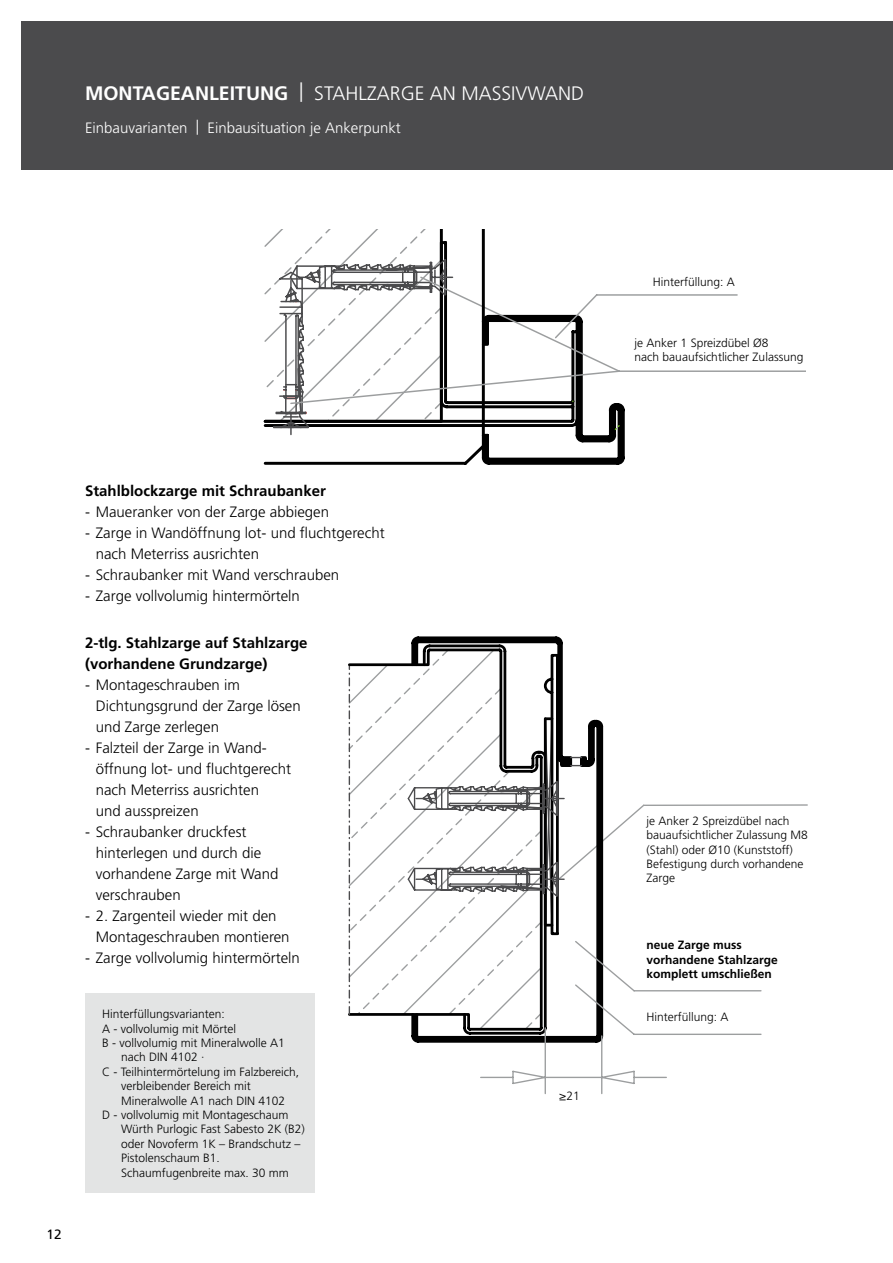
<style>
.page{position:relative;width:893px;height:1263px;background:#fff}
.page>*{position:absolute;margin:0;border:0;box-sizing:border-box;transform-origin:0 0}
.t1{font:300 19.5px "Frutiger LT Pro";color:#fff}
.t2{font:300 15px/21px "Frutiger LT Pro";color:#000}
.t3{font:700 15px/21px "Frutiger LT Pro";color:#000}
.t4{font:300 15px "Frutiger LT Pro";color:#fff}
.t5{font:13.5px "Frutiger LT Pro";color:#000}
.t6{font:300 12px/14.4px "Frutiger LT Pro";color:#000}
.t7{font:700 12px/14.4px "Frutiger LT Pro";color:#000}
.s1{font-weight:700}
</style>
<div class="page">
<div style="left:21px;top:21px;width:872px;height:149px;background:#4b4b4d"></div>
<svg style="left:264px;top:230px;width:542px;height:235px"></svg>
<svg style="left:411px;top:636px;width:152px;height:11px;background:#404040"></svg>
<svg style="left:348px;top:647px;width:460px;height:447px"></svg>
<div style="left:85px;top:993px;width:230px;height:200px;background:#e3e4e4"></div>
<h1 class="t1" style="left:85px;top:82px;width:501px"><span class="s1">MONTAGEANLEITUNG</span> | STAHLZARGE AN MASSIVWAND</h1>
<p class="t4" style="left:85px;top:119px;width:317px">Einbauvarianten | Einbausituation je Ankerpunkt</p>
<p class="t5" style="left:47px;top:1226px;width:17px">12</p>
<p class="t3" style="left:85px;top:481px;width:242px">Stahlblockzarge mit Schraubanker</p>
<p class="t2" style="left:85px;top:502px;width:246px">- Maueranker von der Zarge abbiegen</p>
<p class="t2" style="left:96px;top:523px;width:290px;text-indent:-11px">- Zarge in Wandöffnung lot- und fluchtgerecht nach Meterriss ausrichten</p>
<p class="t2" style="left:85px;top:565px;width:256px">- Schraubanker mit Wand verschrauben</p>
<p class="t2" style="left:85px;top:586px;width:216px">- Zarge vollvolumig hintermörteln</p>
<p class="t3" style="left:85px;top:632px;width:224px">2-tlg. Stahlzarge auf Stahlzarge (vorhandene Grundzarge)</p>
<p class="t2" style="left:96px;top:674px;width:207px;text-indent:-11px">- Montageschrauben im<br>Dichtungsgrund der Zarge lösen und Zarge zerlegen</p>
<p class="t2" style="left:96px;top:737px;width:197px;text-indent:-11px">- Falzteil der Zarge in Wand&shy;öffnung lot- und fluchtgerecht nach Meterriss ausrichten<br>und ausspreizen</p>
<p class="t2" style="left:96px;top:821px;width:184px;text-indent:-11px">- Schraubanker druckfest hinterlegen und durch die vorhandene Zarge mit Wand verschrauben</p>
<p class="t2" style="left:96px;top:905px;width:195px;text-indent:-11px">- 2. Zargenteil wieder mit den<br>Montageschrauben montieren</p>
<p class="t2" style="left:85px;top:947px;width:216px">- Zarge vollvolumig hintermörteln</p>
<p class="t6" style="left:102px;top:1007px;width:124px">Hinterfüllungsvarianten:</p>
<p class="t6" style="left:102px;top:1021px;width:135px">A - vollvolumig mit Mörtel</p>
<p class="t6" style="left:102px;top:1036px;width:184px">B - vollvolumig mit Mineralwolle A1</p>
<p class="t6" style="left:121px;top:1050px;width:85px">nach DIN 4102 ·</p>
<p class="t6" style="left:102px;top:1064px;width:199px">C - Teilhintermörtelung im Falzbereich,</p>
<p class="t6" style="left:121px;top:1079px;width:131px">verbleibender Bereich mit</p>
<p class="t6" style="left:121px;top:1093px;width:166px">Mineralwolle A1 nach DIN 4102</p>
<p class="t6" style="left:102px;top:1108px;width:188px">D - vollvolumig mit Montageschaum</p>
<p class="t6" style="left:121px;top:1122px;width:185px">Würth Purlogic Fast Sabesto 2K (B2)</p>
<p class="t6" style="left:121px;top:1136px;width:181px">oder Novoferm 1K – Brandschutz –</p>
<p class="t6" style="left:121px;top:1151px;width:100px">Pistolenschaum B1.</p>
<p class="t6" style="left:121px;top:1165px;width:169px">Schaumfugenbreite max. 30 mm</p>
<p class="t6" style="left:653px;top:275px;width:84px">Hinterfüllung: A</p>
<p class="t6" style="left:635px;top:335px;width:170px">je Anker 1 Spreizdübel Ø8<br>nach bauaufsichtlicher Zulassung</p>
<p class="t6" style="left:559px;top:1088px;width:22px">≥21</p>
<p class="t6" style="left:646px;top:813px;width:163px">je Anker 2 Spreizdübel nach bauaufsichtlicher Zulassung M8 (Stahl) oder Ø10 (Kunststoff)<br>Befestigung durch vorhandene<br>Zarge</p>
<p class="t7" style="left:646px;top:938px;width:133px">neue Zarge muss vorhandene Stahlzarge komplett umschließen</p>
<p class="t6" style="left:646px;top:1010px;width:84px">Hinterfüllung: A</p>
</div>
